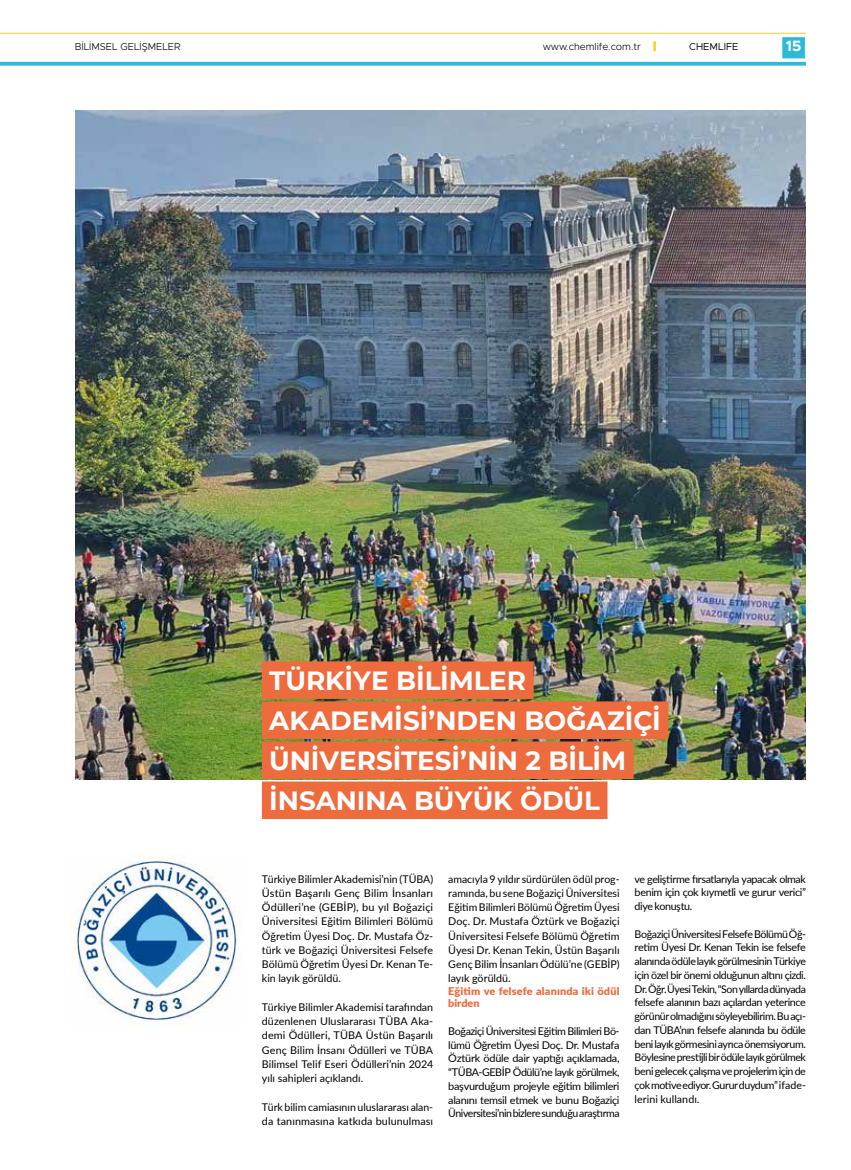
<style>
.page{position:relative;width:851px;height:1170px;background:#fff}
.page>*{position:absolute;margin:0;border:0;box-sizing:border-box;transform-origin:0 0}
.t1{font:700 26.25px/40px "Montserrat";letter-spacing:-.005em;color:#fff}
.t2{font:700 15px "Metropolis";color:#fff}
.t3{font:10.62px/14.2px "Lato";letter-spacing:-.005em;color:#000;text-align:justify}
.t4{font:900 10.62px/12.5px "Lato";letter-spacing:.01em;color:#ed6b3c}
.t5{font:300 10px "Metropolis";color:#000}
.t6{font:10px "Metropolis";color:#000}
</style>
<div class="page">
<img style="left:70px;top:854px;width:173px;height:171px">
<img style="left:75px;top:111px;width:730px;height:668px">
<div style="left:262px;top:661px;width:271px;height:38px;background:#ed6b3c"></div>
<div style="left:262px;top:701px;width:406px;height:38px;background:#ed6b3c"></div>
<div style="left:262px;top:741px;width:371px;height:38px;background:#ed6b3c"></div>
<div style="left:262px;top:781px;width:345px;height:38px;background:#ed6b3c"></div>
<div style="left:782px;top:37px;width:22px;height:21px;background:#2cbad8"></div>
<hr style="left:0;top:33px;width:805px;height:1px;background:#ffcc26">
<svg style="left:0;top:62px;width:805px;height:4px;background:#3fc0db"></svg>
<svg style="left:653px;top:41px;width:2px;height:10px"></svg>
<p class="t5" style="left:75px;top:41px;width:107px">BILIMSEL GELIŞMELER</p>
<p class="t5" style="left:542px;top:41px;width:100px">www.chemlife.com.tr</p>
<p class="t6" style="left:689px;top:40px;width:51px">CHEMLIFE</p>
<h2 class="t2" style="left:785px;top:37px;width:17px">15</h2>
<h1 class="t1" style="left:269px;top:659px;width:393px">TÜRKIYE BILIMLER<br>AKADEMISI’NDEN BOĞAZIÇI<br>ÜNIVERSITESI’NIN 2 BILIM<br>İ NSANINA BÜYÜK ÖDÜL</h1>
<p class="t3" style="left:262px;top:871px;width:173px">Türkiye Bilimler Akademisi’nin (TÜBA)<br>Üstün Başarılı Genç Bilim İnsanları Ödülleri’ne (GEBİP), bu yıl Boğaziçi Üniversitesi Eğitim Bilimleri Bölümü Öğretim Üyesi Doç. Dr. Mustafa Öz&shy;türk ve Boğaziçi Üniversitesi Felsefe Bölümü Öğretim Üyesi Dr. Kenan Te&shy;kin layık görüldü.</p>
<p class="t3" style="left:262px;top:999px;width:173px">Türkiye Bilimler Akademisi tarafından düzenlenen Uluslararası TÜBA Aka&shy;demi Ödülleri, TÜBA Üstün Başarılı Genç Bilim İnsanı Ödülleri ve TÜBA Bilimsel Telif Eseri Ödülleri’nin 2024 yılı sahipleri açıklandı.</p>
<p class="t3" style="left:262px;top:1099px;width:173px">Türk bilim camiasının uluslararası alan&shy;da tanınmasına katkıda bulunulması</p>
<p class="t3" style="left:448px;top:871px;width:173px">amacıyla 9 yıldır sürdürülen ödül prog&shy;ramında, bu sene Boğaziçi Üniversitesi Eğitim Bilimleri Bölümü Öğretim Üyesi Doç. Dr. Mustafa Öztürk ve Boğaziçi Üniversitesi Felsefe Bölümü Öğretim Üyesi Dr. Kenan Tekin, Üstün Başarılı Genç Bilim İnsanları Ödülü’ne (GEBİP) layık görüldü.</p>
<p class="t4" style="left:448px;top:984px;width:173px">Eğitim ve felsefe alanında iki ödül birden</p>
<p class="t3" style="left:448px;top:1023px;width:173px;line-height:13.8px">Boğaziçi Üniversitesi Eğitim Bilimleri Bö&shy;lümü Öğretim Üyesi Doç. Dr. Mustafa Öztürk ödüle dair yaptığı açıklamada, “TÜBA-GEBİP Ödülü’ne layık görülmek, başvurduğum projeyle eğitim bilimleri alanını temsil etmek ve bunu Boğaziçi Üniversitesi’nin bizlere sunduğu araştırma</p>
<p class="t3" style="left:634px;top:871px;width:173px;line-height:13.8px">ve geliştirme fırsatlarıyla yapacak olmak benim için çok kıymetli ve gurur verici” diye konuştu.</p>
<p class="t3" style="left:634px;top:926px;width:173px;line-height:13.8px">Boğaziçi Üniversitesi Felsefe Bölümü Öğ&shy;retim Üyesi Dr. Kenan Tekin ise felsefe alanında ödüle layık görülmesinin Türkiye için özel bir önemi olduğunun altını çizdi.<br>Dr. Öğr. Üyesi Tekin, “Son yıllarda dünyada felsefe alanının bazı açılardan yeterince görünür olmadığını söyleyebilirim. Bu açı&shy;dan TÜBA’nın felsefe alanında bu ödüle beni layık görmesini ayrıca önemsiyorum.<br>Böylesine prestijli bir ödüle layık görülmek beni gelecek çalışma ve projelerim için de çok motive ediyor. Gurur duydum” ifade&shy;lerini kullandı.</p>
</div>
